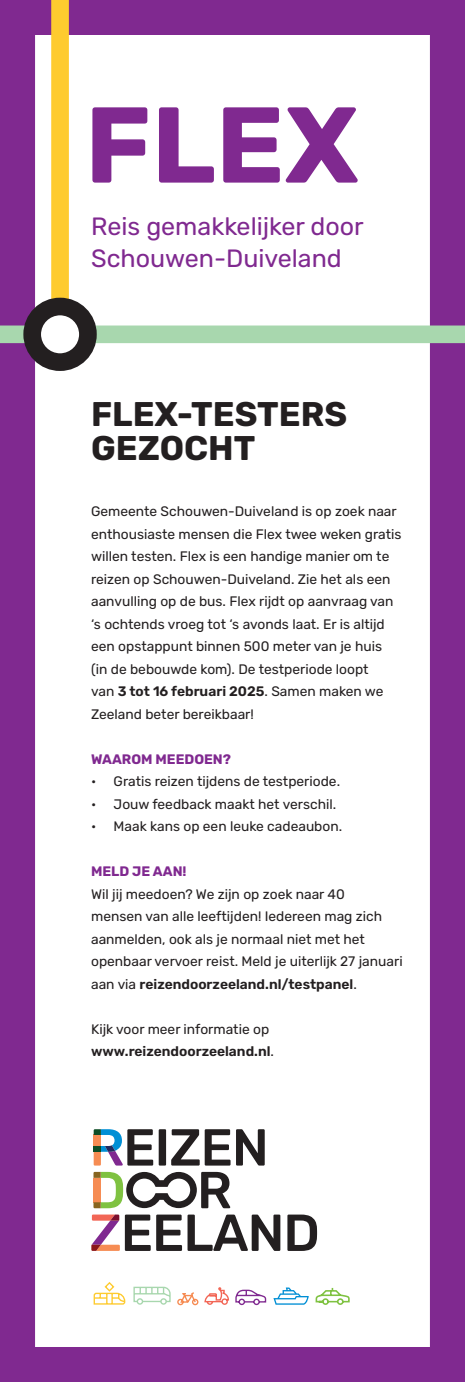
<style>
.page{position:relative;width:465px;height:1382px;background:#fff}
.page>*{position:absolute;margin:0;border:0;box-sizing:border-box;transform-origin:0 0}
.t1{font:700 107.5px "Rubik";color:#802990}
.t2{font:700 34.25px/34.2px "Rubik";color:#231f20}
.t3{font:25px/32.5px "Rubik";color:#802990}
.t4{font:13.75px/22.5px "Rubik";color:#231f20}
.t5{font:700 13.75px "Rubik";color:#802990}
.s1{font-weight:600}
</style>
<div class="page">
<div style="left:0;top:0;width:464px;height:1382px;border:35px solid #802990"></div>
<div style="left:0;top:325px;width:464px;height:18px;background:#a8d7ae"></div>
<div style="left:51px;top:0;width:18px;height:320px;background:#fecb2f"></div>
<svg style="left:32px;top:306px;width:56px;height:56px"></svg>
<div style="left:23px;top:298px;width:74px;height:73px;border:18px solid #231f20;border-radius:50%"></div>
<svg style="left:94px;top:1129px;width:136px;height:37px"></svg>
<svg style="left:236px;top:1129px;width:28px;height:36px"></svg>
<svg style="left:91px;top:1214px;width:59px;height:37px"></svg>
<svg style="left:93px;top:1172px;width:137px;height:36px"></svg>
<svg style="left:156px;top:1214px;width:124px;height:37px"></svg>
<svg style="left:287px;top:1214px;width:30px;height:37px"></svg>
<svg style="left:93px;top:1282px;width:33px;height:23px"></svg>
<svg style="left:133px;top:1286px;width:133px;height:20px"></svg>
<svg style="left:273px;top:1287px;width:35px;height:18px"></svg>
<svg style="left:315px;top:1287px;width:35px;height:18px"></svg>
<h1 class="t1" style="left:85px;top:83px;width:275px">FLEX</h1>
<h3 class="t3" style="left:91px;top:210px;width:274px">Reis gemakkelijker door<br>Schouwen-Duiveland</h3>
<h2 class="t2" style="left:91px;top:398px;width:257px">FLEX-TESTERS<br>GEZOCHT</h2>
<p class="t4" style="left:91px;top:500px;width:311px">Gemeente Schouwen-Duiveland is op zoek naar enthousiaste mensen die Flex twee weken gratis willen testen. Flex is een handige manier om te reizen op Schouwen-Duiveland. Zie het als een aanvulling op de bus. Flex rijdt op aanvraag van ‘s ochtends vroeg tot ‘s avonds laat. Er is altijd een opstappunt binnen 500 meter van je huis (in de bebouwde kom). De testperiode loopt<br>van <span class="s1">3 tot 16 februari 2025</span>. Samen maken we Zeeland beter bereikbaar!</p>
<p class="t5" style="left:91px;top:751px;width:141px">WAAROM MEEDOEN?</p>
<p class="t4" style="left:91px;top:770px;width:250px">• Gratis reizen tijdens de testperiode.</p>
<p class="t4" style="left:91px;top:793px;width:246px">• Jouw feedback maakt het verschil.</p>
<p class="t4" style="left:91px;top:815px;width:252px">• Maak kans op een leuke cadeaubon.</p>
<p class="t5" style="left:91px;top:863px;width:97px">MELD JE AAN!</p>
<p class="t4" style="left:91px;top:883px;width:313px">Wil jij meedoen? We zijn op zoek naar 40<br>mensen van alle leeftijden! Iedereen mag zich aanmelden, ook als je normaal niet met het openbaar vervoer reist. Meld je uiterlijk 27 januari aan via <span class="s1">reizendoorzeeland.nl/testpanel</span>.</p>
<p class="t4" style="left:91px;top:1018px;width:184px">Kijk voor meer informatie op <span class="s1">www.reizendoorzeeland.nl</span>.</p>
</div>
